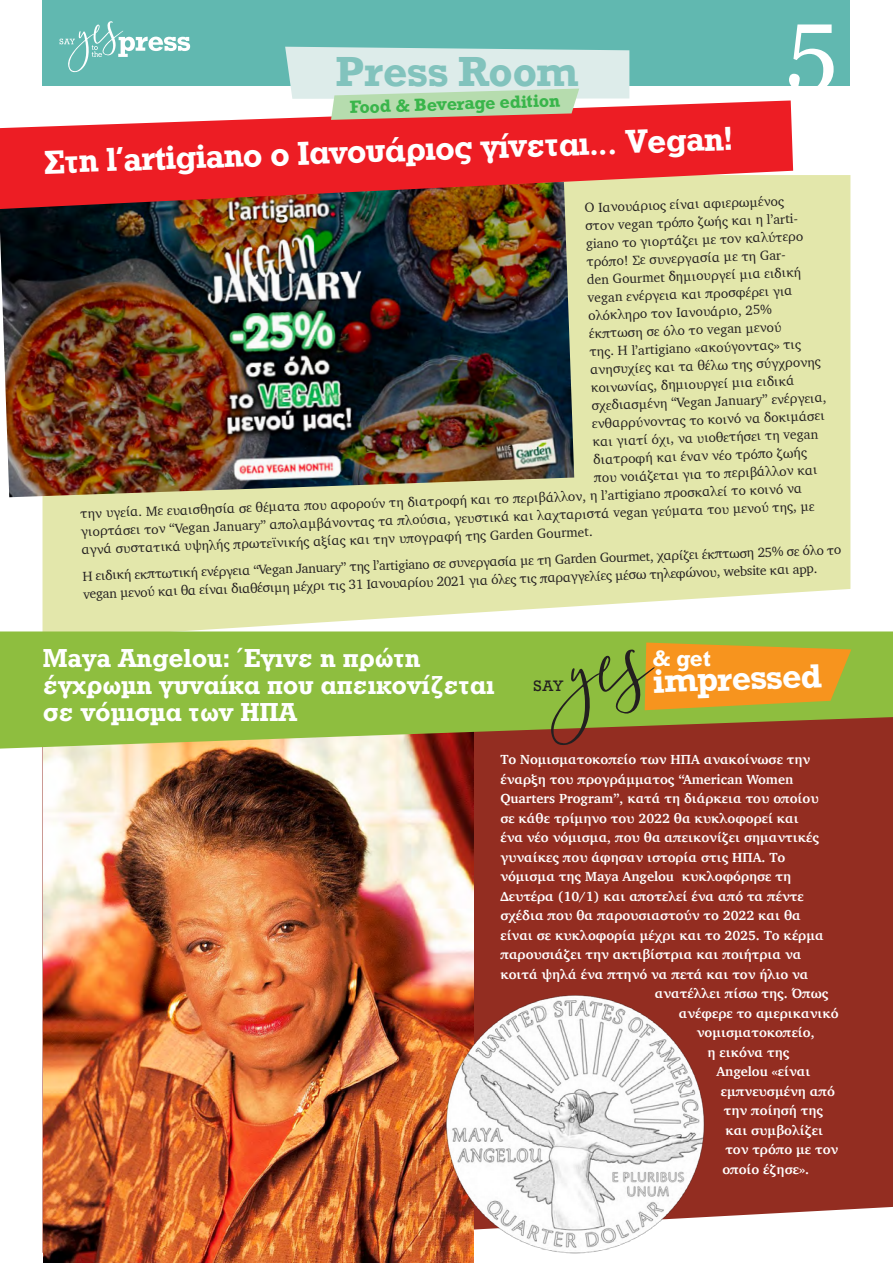
<style>
.page{position:relative;width:893px;height:1263px;background:#fff}
.page>*{position:absolute;margin:0;border:0;box-sizing:border-box;transform-origin:0 0}
.t1{font:97.5px "Georgia";color:#fff}
.t2{font:700 39.6px "Rockwell";color:#82c3bd}
.t3{font:34.5px "UB Rockwell Bold";color:#fff}
.t4{font:700 31.5px "Rockwell";color:#fff}
.t5{font:27px/27px "UB Rockwell Bold";letter-spacing:.015em;color:#fff}
.t6{font:700 21px "Rockwell";color:#fff}
.t7{font:700 16.65px "Rockwell";color:#39b54a}
.t8{font:14.25px "Rockwell";color:#231f20}
.t9{font:13.5px/18px "Charter";color:#231f20}
.t10{font:700 13.5px "Charter";color:#fff}
</style>
<div class="page">
<div style="left:43px;top:0;width:807px;height:85px;background:#61b8b0"></div>
<svg style="left:60px;top:21px;width:130px;height:51px"></svg>
<div style="left:474px;top:749px;width:419px;height:468px;background:#932d21"></div>
<svg style="left:43px;top:175px;width:807px;height:456px;background:#e5e8b1"></svg>
<img style="left:0;top:209px;width:574px;height:288px">
<svg style="left:0;top:100px;width:793px;height:109px;background:#df4844"></svg>
<svg style="left:285px;top:47px;width:344px;height:73px;background:#d3dace"></svg>
<img style="left:43px;top:749px;width:431px;height:514px">
<svg style="left:0;top:631px;width:893px;height:118px;background:#93b543"></svg>
<svg style="left:551px;top:642px;width:300px;height:103px;background:#b28a2b"></svg>
<img style="left:446px;top:996px;width:267px;height:267px">
<h2 class="t2" style="left:335px;top:46px;width:245px">Press Room</h2>
<p class="t7" style="left:349px;top:97px;width:212px;rotate:-2deg">Food &amp; Beverage edition</p>
<h3 class="t3" style="left:43px;top:142px;width:691px;rotate:-2deg">Στη l’artigiano ο Ιανουάριος γίνεται… Vegan!</h3>
<h1 class="t1" style="left:786px;top:-29px;width:53px">5</h1>
<p class="t9" style="left:584px;top:199px;width:201px;rotate:-2deg">Ο Ιανουάριος είναι αφιερωμένος</p>
<p class="t9" style="left:585px;top:216px;width:223px;rotate:-2deg">στον vegan τρόπο ζωής και η l’arti-</p>
<p class="t9" style="left:586px;top:234px;width:219px;rotate:-2deg">giano το γιορτάζει με τον καλύτερο</p>
<p class="t9" style="left:586px;top:252px;width:210px;rotate:-2deg">τρόπο! Σε συνεργασία με τη Gar-</p>
<p class="t9" style="left:587px;top:270px;width:216px;rotate:-2deg">den Gourmet δημιουργεί μια ειδική</p>
<p class="t9" style="left:587px;top:288px;width:206px;rotate:-2deg">vegan ενέργεια και προσφέρει για</p>
<p class="t9" style="left:588px;top:306px;width:185px;rotate:-2deg">ολόκληρο τον Ιανουάριο, 25%</p>
<p class="t9" style="left:589px;top:324px;width:194px;rotate:-2deg">έκπτωση σε όλο το vegan μενού</p>
<p class="t9" style="left:589px;top:342px;width:213px;rotate:-2deg">της. Η l’artigiano «ακούγοντας» τις</p>
<p class="t9" style="left:590px;top:360px;width:232px;rotate:-2deg">ανησυχίες και τα θέλω της σύγχρονης</p>
<p class="t9" style="left:591px;top:378px;width:205px;rotate:-2deg">κοινωνίας, δημιουργεί μια ειδικά</p>
<p class="t9" style="left:591px;top:396px;width:237px;rotate:-2deg">σχεδιασμένη “Vegan January” ενέργεια,</p>
<p class="t9" style="left:592px;top:414px;width:234px;rotate:-2deg">ενθαρρύνοντας το κοινό να δοκιμάσει</p>
<p class="t9" style="left:592px;top:432px;width:227px;rotate:-2deg">και γιατί όχι, να υιοθετήσει τη vegan</p>
<p class="t9" style="left:593px;top:450px;width:215px;rotate:-2deg">διατροφή και έναν νέο τρόπο ζωής</p>
<p class="t9" style="left:594px;top:468px;width:225px;rotate:-2deg">που νοιάζεται για το περιβάλλον και</p>
<p class="t9" style="left:80px;top:504px;width:724px;rotate:-2deg">την υγεία. Με ευαισθησία σε θέματα που αφορούν τη διατροφή και το περιβάλλον, η l’artigiano προσκαλεί το κοινό να</p>
<p class="t9" style="left:81px;top:522px;width:735px;rotate:-2deg">γιορτάσει τον “Vegan January” απολαμβάνοντας τα πλούσια, γευστικά και λαχταριστά vegan γεύματα του μενού της, με</p>
<p class="t9" style="left:81px;top:540px;width:513px;rotate:-2deg">αγνά συστατικά υψηλής πρωτεϊνικής αξίας και την υπογραφή της Garden Gourmet.</p>
<p class="t9" style="left:82px;top:567px;width:760px;rotate:-2deg">Η ειδική εκπτωτική ενέργεια “Vegan January” της l’artigiano σε συνεργασία με τη Garden Gourmet, χαρίζει έκπτωση 25% σε όλο το vegan μενού και θα είναι διαθέσιμη μέχρι τις 31 Ιανουαρίου 2021 για όλες τις παραγγελίες μέσω τηλεφώνου, website και app.</p>
<h3 class="t5" style="left:43px;top:644px;width:453px">Maya Angelou: Έγινε η πρώτη έγχρωμη γυναίκα που απεικονίζεται σε νόμισμα των ΗΠΑ</h3>
<h3 class="t6" style="left:652px;top:645px;width:60px">&amp; get</h3>
<h3 class="t4" style="left:652px;top:661px;width:171px;rotate:-2deg">impressed</h3>
<p class="t8" style="left:534px;top:677px;width:32px">SAY</p>
<p class="t10" style="left:500px;top:748px;width:311px">Το Νομισματοκοπείο των ΗΠΑ ανακοίνωσε την</p>
<p class="t10" style="left:500px;top:767px;width:294px">έναρξη του προγράμματος “American Women</p>
<p class="t10" style="left:500px;top:787px;width:320px">Quarters Program”, κατά τη διάρκεια του οποίου</p>
<p class="t10" style="left:500px;top:806px;width:300px">σε κάθε τρίμηνο του 2022 θα κυκλοφορεί και</p>
<p class="t10" style="left:500px;top:826px;width:320px">ένα νέο νόμισμα, που θα απεικονίζει σημαντικές</p>
<p class="t10" style="left:500px;top:845px;width:286px">γυναίκες που άφησαν ιστορία στις ΗΠΑ. Το</p>
<p class="t10" style="left:500px;top:865px;width:292px">νόμισμα της Maya Angelou κυκλοφόρησε τη</p>
<p class="t10" style="left:500px;top:884px;width:305px">Δευτέρα (10/1) και αποτελεί ένα από τα πέντε</p>
<p class="t10" style="left:500px;top:904px;width:302px">σχέδια που θα παρουσιαστούν το 2022 και θα</p>
<p class="t10" style="left:500px;top:923px;width:325px">είναι σε κυκλοφορία μέχρι και το 2025. Το κέρμα</p>
<p class="t10" style="left:500px;top:943px;width:302px">παρουσιάζει την ακτιβίστρια και ποιήτρια να</p>
<p class="t10" style="left:500px;top:962px;width:310px">κοιτά ψηλά ένα πτηνό να πετά και τον ήλιο να</p>
<p class="t10" style="left:655px;top:982px;width:175px">ανατέλλει πίσω της. Όπως</p>
<p class="t10" style="left:679px;top:1001px;width:161px">ανέφερε το αμερικανικό</p>
<p class="t10" style="left:697px;top:1021px;width:119px">νομισματοκοπείο,</p>
<p class="t10" style="left:707px;top:1040px;width:84px">η εικόνα της</p>
<p class="t10" style="left:716px;top:1060px;width:96px">Angelou «είναι</p>
<p class="t10" style="left:721px;top:1079px;width:116px">εμπνευσμένη από</p>
<p class="t10" style="left:724px;top:1099px;width:101px">την ποίησή της</p>
<p class="t10" style="left:725px;top:1118px;width:99px">και συμβολίζει</p>
<p class="t10" style="left:725px;top:1138px;width:114px">τον τρόπο με τον</p>
<p class="t10" style="left:722px;top:1157px;width:88px">οποίο έζησε».</p>
</div>
